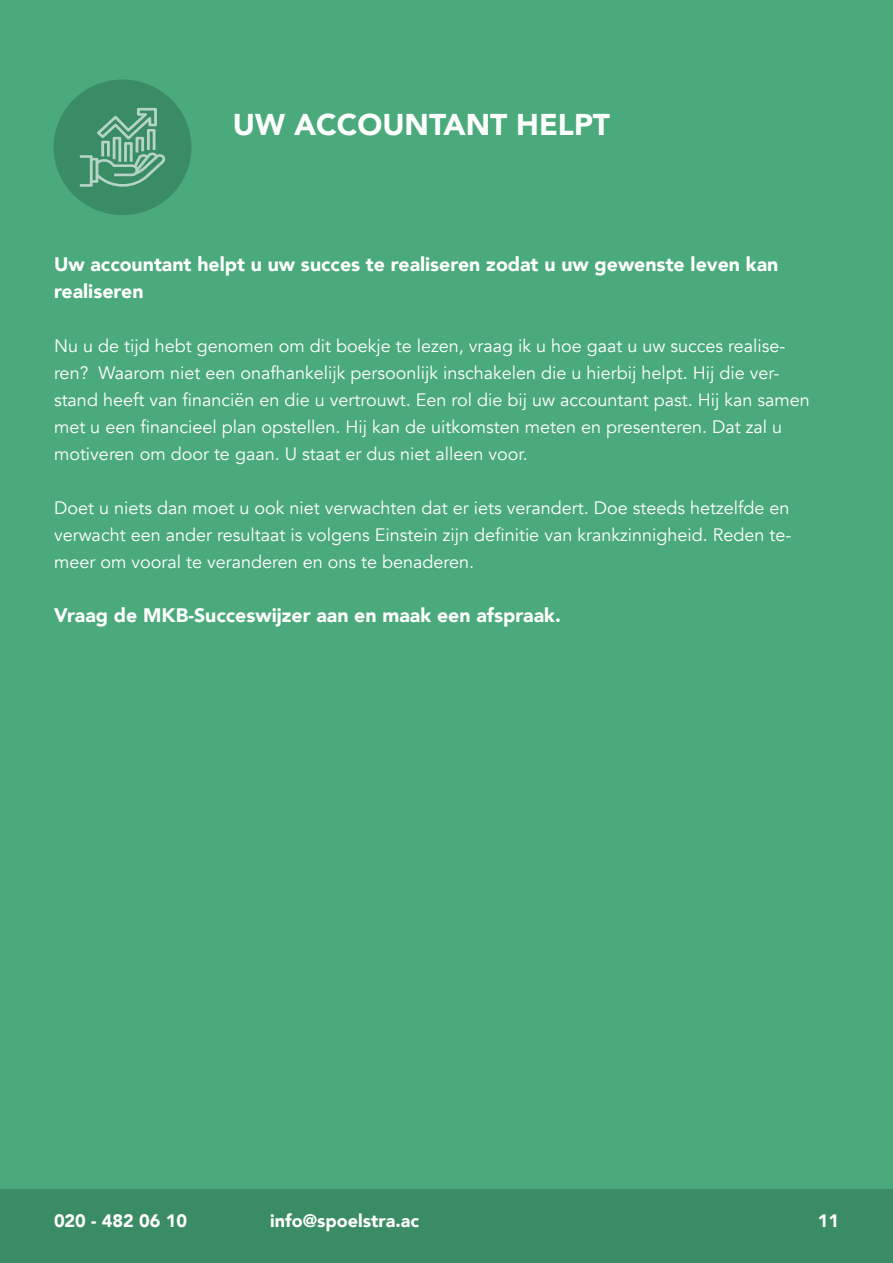
<style>
.page{position:relative;width:893px;height:1263px;background:#fff}
.page>*{position:absolute;margin:0;border:0;box-sizing:border-box;transform-origin:0 0}
.Hoofdstuk_kop{font:900 30px "Avenir";color:#fff}
.Tussenkopje{font:900 19.5px/27px "Avenir";color:#fff}
.t1{font:18px/27px "Avenir";color:#fff}
.t2{font:900 18px "Avenir";color:#fff}
</style>
<div class="page">
<div style="left:0;top:1189px;width:893px;height:74px;background:#3a8c64"></div>
<div style="left:0;top:0;width:893px;height:1189px;background:#4aaa7b"></div>
<div style="left:54px;top:80px;width:137px;height:135px;background:#3a8c64;border-radius:50%"></div>
<svg style="left:80px;top:108px;width:86px;height:79px"></svg>
<p class="Hoofdstuk_kop" style="left:233px;top:99px;width:379px">UW ACCOUNTANT HELPT</p>
<p class="Tussenkopje" style="left:54px;top:250px;width:726px">Uw accountant helpt u uw succes te realiseren zodat u uw gewenste leven kan realiseren</p>
<p class="t1" style="left:54px;top:333px;width:757px">Nu u de tijd hebt genomen om dit boekje te lezen, vraag ik u hoe gaat u uw succes realise&shy;ren? Waarom niet een onafhankelijk persoonlijk inschakelen die u hierbij helpt. Hij die ver&shy;stand heeft van financiën en die u vertrouwt. Een rol die bij uw accountant past. Hij kan samen met u een financieel plan opstellen. Hij kan de uitkomsten meten en presenteren. Dat zal u motiveren om door te gaan. U staat er dus niet alleen voor.</p>
<p class="t1" style="left:54px;top:495px;width:739px;text-align:justify">Doet u niets dan moet u ook niet verwachten dat er iets verandert. Doe steeds hetzelfde en verwacht een ander resultaat is volgens Einstein zijn definitie van krankzinnigheid. Reden te&shy;meer om vooral te veranderen en ons te benaderen.</p>
<p class="Tussenkopje" style="left:54px;top:601px;width:508px">Vraag de MKB-Succeswijzer aan en maak een afspraak.</p>
<p class="t2" style="left:54px;top:1205px;width:135px">020 - 482 06 10</p>
<p class="t2" style="left:270px;top:1205px;width:151px">info@spoelstra.ac</p>
<p class="t2" style="left:818px;top:1205px;width:23px">11</p>
</div>
